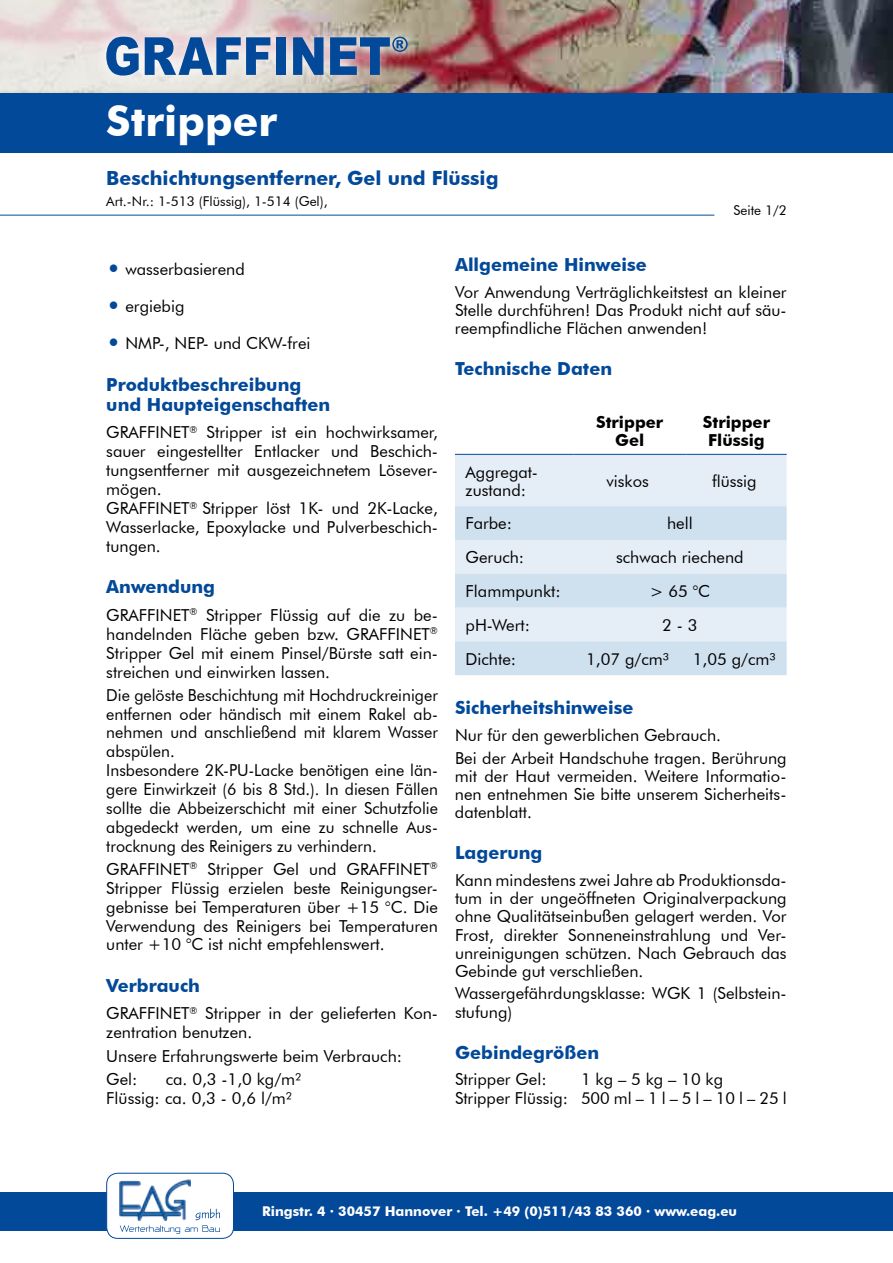
<style>
.page{position:relative;width:893px;height:1263px;background:#fff}
.page>*{position:absolute;margin:0;border:0;box-sizing:border-box;transform-origin:0 0}
.t1{font:700 42px "Futura BT";color:#fff}
.t2{font:700 19.5px "Futura BT";color:#034999}
.t3{font:700 18px/20.4px "Futura BT";color:#034999}
.t4{font:16.5px/18.9px "Futura BT";color:#000}
.t5{font:700 16.5px/18px "Futura BT";color:#000;text-align:center}
.t6{font:700 13.5px "Futura BT";color:#fff}
.t7{font:13.5px "Futura BT";color:#000}
.s1{font-size:25.5px;color:#034999}
</style>
<div class="page">
<div style="left:455px;top:455px;width:332px;height:51px;background:#e5edf6"></div>
<svg style="left:455px;top:506px;width:332px;height:169px;background:#d7e5f1"></svg>
<hr style="left:455px;top:454px;width:118px;height:1px;background:#034999">
<hr style="left:573px;top:454px;width:109px;height:1px;background:#034999">
<hr style="left:687px;top:454px;width:100px;height:1px;background:#034999">
<div style="left:0;top:1192px;width:893px;height:39px;background:#034999"></div>
<img style="left:374px;top:0;width:519px;height:93px">
<svg style="left:0;top:0;width:374px;height:93px;background:#e1d7d3"></svg>
<div style="left:0;top:93px;width:893px;height:60px;background:#034999"></div>
<div style="left:107px;top:1173px;width:126px;height:65px;background:#fff;border-radius:11px"></div>
<svg style="left:120px;top:1209px;width:100px;height:25px"></svg>
<img style="left:120px;top:1180px;width:71px;height:40px">
<div style="left:106px;top:1173px;width:128px;height:66px;border:1px solid #034999;border-radius:11px"></div>
<hr style="left:0;top:215px;width:714px;height:1px;background:#034999">
<div style="left:91px;top:21px;width:332px;height:70px;background:#fff;opacity:.75"></div>
<svg style="left:106px;top:37px;width:33px;height:39px"></svg>
<svg style="left:145px;top:37px;width:125px;height:38px;background:#668ab8"></svg>
<div style="left:276px;top:37px;width:10px;height:38px;background:#034999"></div>
<svg style="left:293px;top:37px;width:30px;height:38px"></svg>
<svg style="left:330px;top:37px;width:78px;height:38px;background:#636c92"></svg>
<h1 class="t1" style="left:106px;top:96px;width:172px">Stripper</h1>
<p class="t2" style="left:106px;top:166px;width:394px">Beschichtungsentferner, Gel und Flüssig</p>
<p class="t7" style="left:106px;top:193px;width:223px">Art.-Nr.: 1-513 (Flüssig), 1-514 (Gel),</p>
<p class="t7" style="left:733px;top:202px;width:55px">Seite 1/2</p>
<p class="t4" style="left:106px;top:260px;width:140px"><span class="s1">•</span> wasserbasierend</p>
<p class="t4" style="left:106px;top:297px;width:80px"><span class="s1">•</span> ergiebig</p>
<p class="t4" style="left:106px;top:334px;width:206px"><span class="s1">•</span> NMP-, NEP- und CKW-frei</p>
<p class="t3" style="left:106px;top:374px;width:225px">Produktbeschreibung und Haupteigenschaften</p>
<p class="t4" style="left:106px;top:423px;width:333px">GRAFFINET<sup>®</sup> Stripper ist ein hochwirksamer, sauer eingestellter Entlacker und Beschich&shy;tungsentferner mit ausgezeichnetem Lösever&shy;mögen.<br>GRAFFINET<sup>®</sup> Stripper löst 1K- und 2K-Lacke, Wasserlacke, Epoxylacke und Pulverbeschich&shy;tungen.</p>
<p class="t3" style="left:106px;top:577px;width:110px">Anwendung</p>
<p class="t4" style="left:106px;top:605px;width:333px;text-align:justify">GRAFFINET<sup>®</sup> Stripper Flüssig auf die zu be&shy;handelnden Fläche geben bzw. GRAFFINET<sup>® </sup>Stripper Gel mit einem Pinsel/Bürste satt ein&shy;streichen und einwirken lassen.</p>
<p class="t4" style="left:106px;top:685px;width:333px">Die gelöste Beschichtung mit Hochdruckreiniger entfernen oder händisch mit einem Rakel ab&shy;nehmen und anschließend mit klarem Wasser abspülen.<br>Insbesondere 2K-PU-Lacke benötigen eine län&shy;gere Einwirkzeit (6 bis 8 Std.). In diesen Fällen sollte die Abbeizerschicht mit einer Schutzfolie abgedeckt werden, um eine zu schnelle Aus&shy;trocknung des Reinigers zu verhindern.</p>
<p class="t4" style="left:106px;top:859px;width:333px;text-align:justify">GRAFFINET<sup>®</sup> Stripper Gel und GRAFFINET<sup>® </sup>Stripper Flüssig erzielen beste Reinigungser&shy;gebnisse bei Temperaturen über +15 °C. Die Verwendung des Reinigers bei Temperaturen unter +10 °C ist nicht empfehlenswert.</p>
<p class="t3" style="left:106px;top:975px;width:95px">Verbrauch</p>
<p class="t4" style="left:106px;top:1004px;width:333px">GRAFFINET<sup>®</sup> Stripper in der gelieferten Kon&shy;zentration benutzen.</p>
<p class="t4" style="left:106px;top:1044px;width:297px;line-height:23.1px">Unsere Erfahrungswerte beim Verbrauch:<br>Gel:</p>
<p class="t4" style="left:106px;top:1069px;width:197px;text-indent:60px">ca. 0,3 -1,0 kg/m²<br>Flüssig: ca. 0,3 - 0,6 l/m²</p>
<p class="t3" style="left:455px;top:254px;width:193px">Allgemeine Hinweise</p>
<p class="t4" style="left:455px;top:283px;width:333px;line-height:18.1px;text-align:justify">Vor Anwendung Verträglichkeitstest an kleiner Stelle durchführen! Das Produkt nicht auf säu&shy;reempfindliche Flächen anwenden!</p>
<p class="t3" style="left:455px;top:358px;width:159px">Technische Daten</p>
<p class="t5" style="left:596px;top:413px;width:69px">Stripper<br>Gel</p>
<p class="t5" style="left:703px;top:413px;width:69px">Stripper<br>Flüssig</p>
<p class="t4" style="left:466px;top:462px;width:74px;line-height:18px">Aggregat&shy;zustand:</p>
<p class="t4" style="left:606px;top:471px;width:44px">viskos</p>
<p class="t4" style="left:712px;top:471px;width:46px">flüssig</p>
<p class="t4" style="left:466px;top:514px;width:48px">Farbe:</p>
<p class="t4" style="left:667px;top:514px;width:27px">hell</p>
<p class="t4" style="left:466px;top:548px;width:60px">Geruch:</p>
<p class="t4" style="left:616px;top:548px;width:129px">schwach riechend</p>
<p class="t4" style="left:466px;top:581px;width:97px">Flammpunkt:</p>
<p class="t4" style="left:650px;top:581px;width:62px">&gt; 65 °C</p>
<p class="t4" style="left:466px;top:615px;width:66px">pH-Wert:</p>
<p class="t4" style="left:662px;top:615px;width:37px">2-3</p>
<p class="t4" style="left:466px;top:649px;width:52px">Dichte:</p>
<p class="t4" style="left:586px;top:649px;width:85px">1,07 g/cm³</p>
<p class="t4" style="left:693px;top:649px;width:85px">1,05 g/cm³</p>
<p class="t3" style="left:455px;top:698px;width:180px">Sicherheitshinweise</p>
<p class="t4" style="left:455px;top:724px;width:333px;line-height:22.5px">Nur für den gewerblichen Gebrauch.<br>Bei der Arbeit Handschuhe tragen. Berührung</p>
<p class="t4" style="left:455px;top:767px;width:333px;line-height:18.1px;text-align:justify">mit der Haut vermeiden. Weitere Informatio&shy;nen entnehmen Sie bitte unserem Sicherheits&shy;datenblatt.</p>
<p class="t3" style="left:455px;top:842px;width:89px">Lagerung</p>
<p class="t4" style="left:455px;top:871px;width:333px;line-height:18.1px;text-align:justify">Kann mindestens zwei Jahre ab Produktionsda&shy;tum in der ungeöffneten Originalverpackung ohne Qualitätseinbußen gelagert werden. Vor Frost, direkter Sonneneinstrahlung und Ver&shy;unreinigungen schützen. Nach Gebrauch das Gebinde gut verschließen.</p>
<p class="t4" style="left:455px;top:984px;width:333px;line-height:18.1px">Wassergefährdungsklasse: WGK 1 (Selbstein&shy;stufung)</p>
<p class="t3" style="left:455px;top:1042px;width:146px">Gebindegrößen</p>
<p class="t4" style="left:455px;top:1070px;width:93px">Stripper Gel:</p>
<p class="t4" style="left:455px;top:1070px;width:333px;line-height:18.1px;text-indent:126px">1kg–5kg–10kg<br>Stripper Flüssig: 500 ml – 1 l – 5 l – 10 l – 25 l</p>
<p class="t6" style="left:262px;top:1203px;width:476px">Ringstr. 4 · 30457 Hannover · Tel. +49 (0)511/43 83 360 · www.eag.eu</p>
</div>
